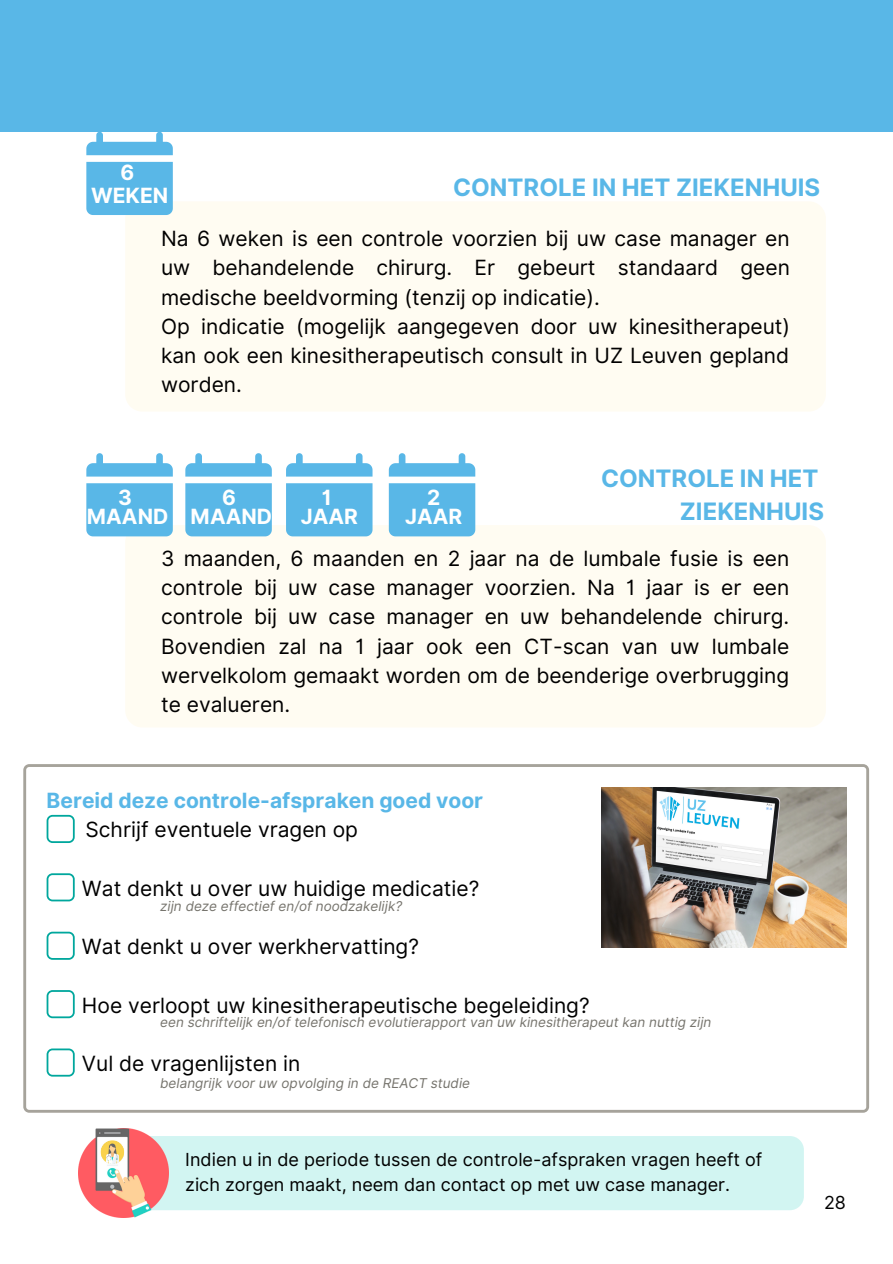
<style>
.page{position:relative;width:893px;height:1264px;background:#fff}
.page>*{position:absolute;margin:0;border:0;box-sizing:border-box;transform-origin:0 0}
.t1{font:700 24px/32.5px "Inter";color:#59b7e7;text-align:right}
.t2{font:21px/29.2px "Inter";color:#000}
.t3{font:700 21px "Inter";color:#59b7e7}
.t4{font:700 21px/19px "Inter";color:#fff;text-align:center}
.t5{font:18px/24.8px "Inter";color:#000}
.t6{font:italic 13.5px "Inter";color:#76746d}
</style>
<div class="page">
<div style="left:0;top:0;width:892px;height:132px;background:#59b7e7"></div>
<div style="left:125px;top:201px;width:700px;height:210px;background:#fffcf2;border-radius:17px"></div>
<div style="left:86px;top:162px;width:87px;height:53px;background:#59b7e7"></div>
<svg style="left:86px;top:132px;width:87px;height:23px"></svg>
<div style="left:137px;top:1135px;width:666px;height:75px;background:#d2f5f2;border-radius:14px"></div>
<img style="left:79px;top:1128px;width:89px;height:89px">
<img style="left:101px;top:1141px;width:22px;height:22px">
<div style="left:125px;top:525px;width:700px;height:202px;background:#fffcf2;border-radius:17px"></div>
<div style="left:389px;top:483px;width:86px;height:53px;background:#59b7e7"></div>
<svg style="left:389px;top:453px;width:86px;height:23px"></svg>
<div style="left:286px;top:483px;width:86px;height:53px;background:#59b7e7"></div>
<svg style="left:286px;top:453px;width:86px;height:23px"></svg>
<div style="left:185px;top:483px;width:87px;height:53px;background:#59b7e7"></div>
<svg style="left:185px;top:453px;width:87px;height:23px"></svg>
<div style="left:86px;top:483px;width:87px;height:53px;background:#59b7e7"></div>
<svg style="left:86px;top:453px;width:87px;height:23px"></svg>
<svg style="left:23px;top:764px;width:846px;height:348px"></svg>
<img style="left:601px;top:787px;width:245px;height:160px">
<svg style="left:47px;top:814px;width:28px;height:29px"></svg>
<svg style="left:47px;top:873px;width:28px;height:28px"></svg>
<svg style="left:47px;top:931px;width:28px;height:28px"></svg>
<svg style="left:47px;top:990px;width:28px;height:28px"></svg>
<svg style="left:47px;top:1048px;width:28px;height:28px"></svg>
<p class="t4" style="left:91px;top:160px;width:79px;line-height:23.5px">6<br>WEKEN</p>
<p class="t1" style="left:453px;top:171px;width:368px">CONTROLE IN HET ZIEKENHUIS</p>
<p class="t2" style="left:161px;top:224px;width:630px">Na 6 weken is een controle voorzien bij uw case manager en uw behandelende chirurg. Er gebeurt standaard geen medische beeldvorming (tenzij op indicatie).<br>Op indicatie (mogelijk aangegeven door uw kinesitherapeut) kan ook een kinesitherapeutisch consult in UZ Leuven gepland worden.</p>
<p class="t1" style="left:601px;top:462px;width:224px">CONTROLE IN HET<br>ZIEKENHUIS</p>
<p class="t2" style="left:161px;top:543px;width:629px;text-align:justify">3 maanden, 6 maanden en 2 jaar na de lumbale fusie is een controle bij uw case manager voorzien. Na 1 jaar is er een controle bij uw case manager en uw behandelende chirurg.<br>Bovendien zal na 1 jaar ook een CT-scan van uw lumbale wervelkolom gemaakt worden om de beenderige overbrugging te evalueren.</p>
<p class="t4" style="left:87px;top:487px;width:83px">3<br>MAAND</p>
<p class="t4" style="left:191px;top:487px;width:83px">6<br>MAAND</p>
<p class="t4" style="left:301px;top:487px;width:59px">1<br>JAAR</p>
<p class="t4" style="left:405px;top:487px;width:59px">2<br>JAAR</p>
<p class="t3" style="left:47px;top:787px;width:438px">Bereid deze controle-afspraken goed voor</p>
<p class="t2" style="left:85px;top:815px;width:274px">Schrijf eventuele vragen op</p>
<p class="t2" style="left:82px;top:873px;width:399px">Wat denkt u over uw huidige medicatie?</p>
<p class="t2" style="left:82px;top:931px;width:338px">Wat denkt u over werkhervatting?</p>
<p class="t2" style="left:82px;top:990px;width:509px">Hoe verloopt uw kinesitherapeutische begeleiding?</p>
<p class="t2" style="left:82px;top:1048px;width:220px">Vul de vragenlijsten in</p>
<p class="t6" style="left:160px;top:1074px;width:311px">belangrijk voor uw opvolging in de REACT studie</p>
<p class="t6" style="left:160px;top:898px;width:243px">zijn deze effectief en/of noodzakelijk?</p>
<p class="t6" style="left:160px;top:1013px;width:552px">een schriftelijk en/of telefonisch evolutierapport van uw kinesitherapeut kan nuttig zijn</p>
<p class="t5" style="left:185px;top:1147px;width:578px">Indien u in de periode tussen de controle-afspraken vragen heeft of zich zorgen maakt, neem dan contact op met uw case manager.</p>
<p class="t5" style="left:824px;top:1189px;width:23px">28</p>
</div>
